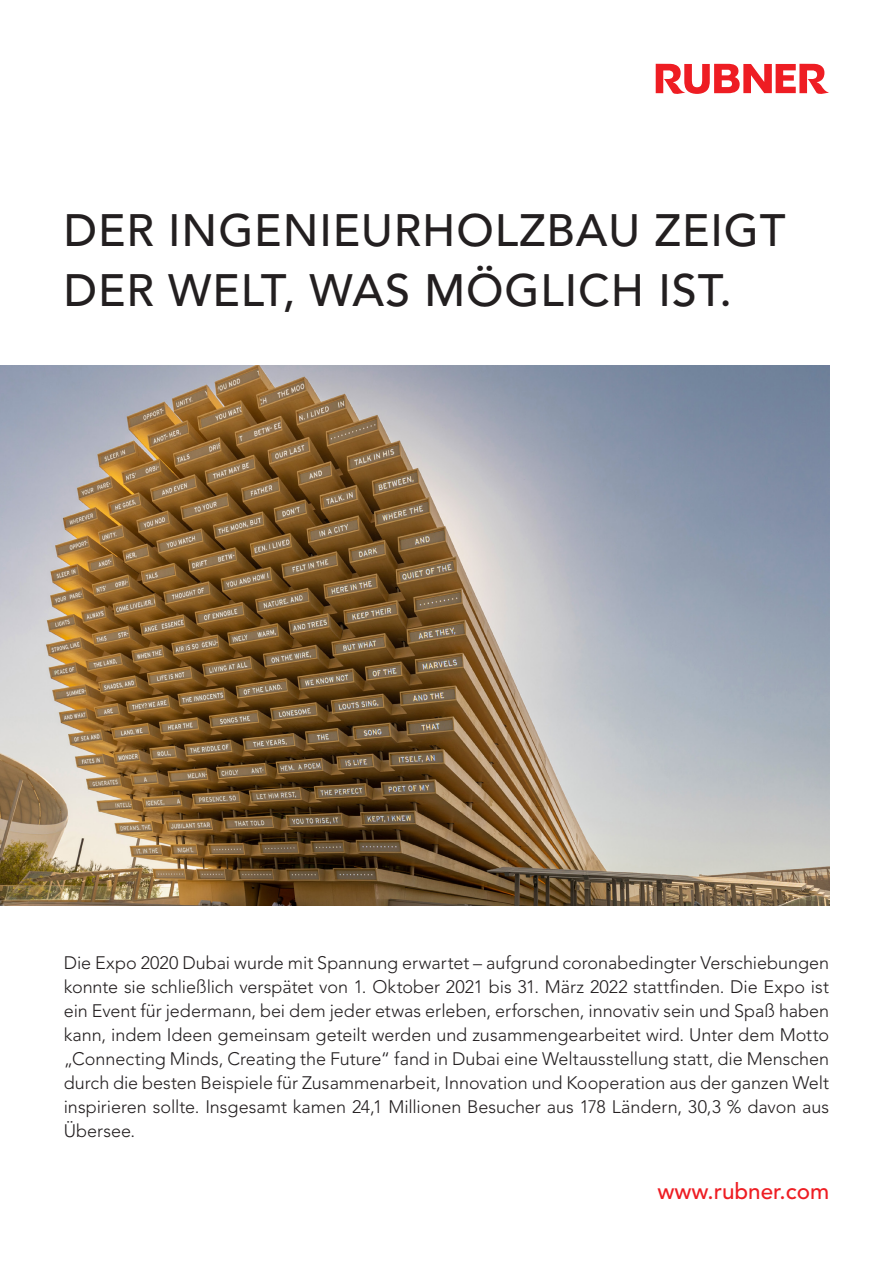
<style>
.page{position:relative;width:893px;height:1263px;background:#fff}
.page>*{position:absolute;margin:0;border:0;box-sizing:border-box;transform-origin:0 0}
.Titles{font:500 45px/60px "Avenir LT Std";letter-spacing:.02em;color:#231f20}
.Titles-2{font:500 22.5px "Avenir LT Std";color:#ee1d23}
.Eck_Fließtext{font:300 18px/24px "Avenir LT Std";color:#231f20;text-align:justify}
</style>
<div class="page">
<img style="left:0;top:366px;width:829px;height:540px">
<svg style="left:656px;top:64px;width:173px;height:30px"></svg>
<p class="Titles" style="left:64px;top:201px;width:723px">DER INGENIEURHOLZBAU ZEIGT<br>DER WELT, WAS MÖGLICH IST.</p>
<p class="Eck_Fließtext" style="left:64px;top:951px;width:767px">Die Expo 2020 Dubai wurde mit Spannung erwartet – aufgrund coronabedingter Verschiebungen konnte sie schließlich verspätet von 1. Oktober 2021 bis 31. März 2022 stattfinden. Die Expo ist ein Event für jedermann, bei dem jeder etwas erleben, erforschen, innovativ sein und Spaß haben kann, indem Ideen gemeinsam geteilt werden und zusammengearbeitet wird. Unter dem Motto „Connecting Minds, Creating the Future“ fand in Dubai eine Weltausstellung statt, die Menschen durch die besten Beispiele für Zusammenarbeit, Innovation und Kooperation aus der ganzen Welt inspirieren sollte. Insgesamt kamen 24,1 Millionen Besucher aus 178 Ländern, 30,3 % davon aus Übersee.</p>
<p class="Titles-2" style="left:657px;top:1178px;width:173px">www.rubner.com</p>
</div>
